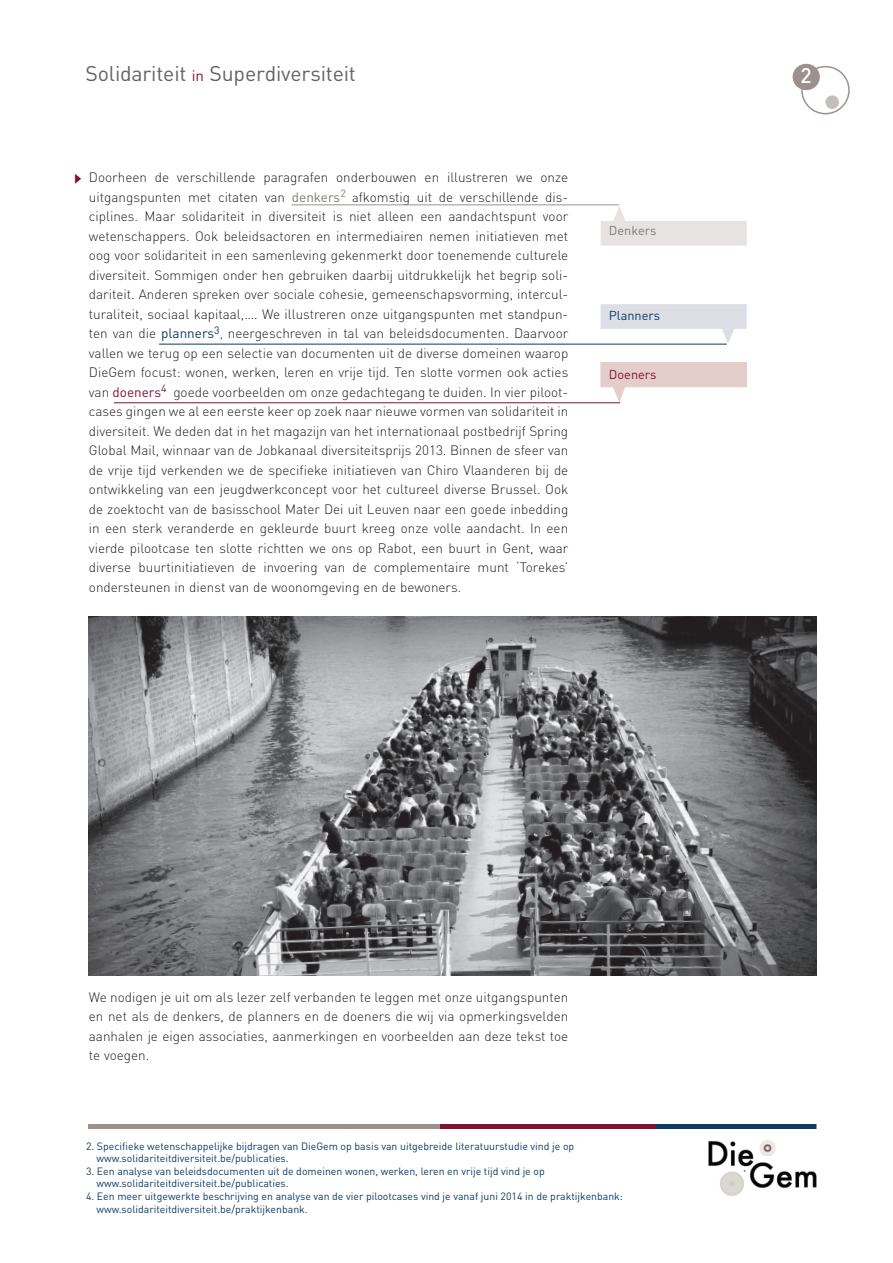
<style>
.page{position:relative;width:893px;height:1263px;background:#fff}
.page>*{position:absolute;margin:0;border:0;box-sizing:border-box;transform-origin:0 0}
.t1{font:21px "DIN";letter-spacing:-.01em;color:#636366}
.t2{font:500 21px "DIN";color:#fff}
.t3{font:300 13.5px/19.5px "DIN";color:#231f20;text-align:justify}
.t4{font:12.75px "DIN";color:#0c3b63}
.t5{font:12.75px "DIN";color:#847974}
.t6{font:12.75px "DIN";color:#811131}
.t7{font:10.5px/12.6px "DIN";color:#0c3b63}
.s1{font-size:15px;color:#811131}
.s2{font-weight:400;color:#847974}
.s3{font-size:12.75px}
.s4{font-weight:400;color:#0c3b63}
.s5{font-size:12.75px;color:#0c3b63}
.s6{font-weight:400;color:#811131}
</style>
<div class="page">
<div style="left:801px;top:66px;width:49px;height:48px;border:2px solid #9c918d;border-radius:50%"></div>
<div style="left:793px;top:64px;width:27px;height:26px;background:#9c918d;border-radius:50%"></div>
<img style="left:708px;top:1140px;width:109px;height:56px">
<div style="left:743px;top:1192px;width:149px;height:32px;background:#fff"></div>
<hr style="left:88px;top:1125px;width:728px;height:4px;background:#9c918d">
<hr style="left:522px;top:1125px;width:294px;height:4px;background:#0c3b63">
<hr style="left:440px;top:1125px;width:216px;height:4px;background:#811131">
<svg style="left:601px;top:206px;width:146px;height:40px"></svg>
<svg style="left:600px;top:362px;width:147px;height:41px"></svg>
<svg style="left:601px;top:304px;width:146px;height:40px"></svg>
<hr style="left:292px;top:204px;width:327px;height:1px;background:#9c918d">
<hr style="left:159px;top:344px;width:568px;height:1px;background:#0c3b63">
<hr style="left:114px;top:402px;width:506px;height:1px;background:#811131">
<div style="left:825px;top:95px;width:14px;height:14px;background:#c5bebc;border-radius:50%"></div>
<img style="left:89px;top:617px;width:727px;height:358px">
<h1 class="t1" style="left:86px;top:60px;width:272px">Solidariteit <span class="s1">in</span> Superdiversiteit</h1>
<h1 class="t2" style="left:800px;top:62px;width:13px">2</h1>
<p class="t3" style="left:89px;top:168px;width:481px">Doorheen de verschillende paragrafen onderbouwen en illustreren we onze uitgangspunten met citaten van <span class="s2">denkers</span><sup>2</sup> <span class="s3">a</span>fkomstig uit de verschillende dis&shy;ciplines. Maar solidariteit in diversiteit is niet alleen een aandachtspunt voor wetenschappers. Ook beleidsactoren en intermediairen nemen initiatieven met oog voor solidariteit in een samenleving gekenmerkt door toenemende culturele diversiteit. Sommigen onder hen gebruiken daarbij uitdrukkelijk het begrip soli&shy;dariteit. Anderen spreken over sociale cohesie, gemeenschapsvorming, intercul&shy;turaliteit, sociaal kapitaal,…. We illustreren onze uitgangspunten met standpun&shy;ten van die <span class="s4">planners</span><sup>3</sup><span class="s5">,</span> neergeschreven in tal van beleidsdocumenten. Daarvoor vallen we terug op een selectie van documenten uit de diverse domeinen waarop DieGem focust: wonen, werken, leren en vrije tijd. Ten slotte vormen ook acties van <span class="s6">doeners</span><sup>4</sup> goede voorbeelden om onze gedachtegang te duiden. In vier piloot&shy;cases gingen we al een eerste keer op zoek naar nieuwe vormen van solidariteit in diversiteit. We deden dat in het magazijn van het internationaal postbedrijf Spring Global Mail, winnaar van de Jobkanaal diversiteitsprijs 2013. Binnen de sfeer van de vrije tijd verkenden we de specifieke initiatieven van Chiro Vlaanderen bij de ontwikkeling van een jeugdwerkconcept voor het cultureel diverse Brussel. Ook de zoektocht van de basisschool Mater Dei uit Leuven naar een goede inbedding in een sterk veranderde en gekleurde buurt kreeg onze volle aandacht. In een vierde pilootcase ten slotte richtten we ons op Rabot, een buurt in Gent, waar diverse buurtinitiatieven de invoering van de complementaire munt ‘Torekes’ ondersteunen in dienst van de woonomgeving en de bewoners.</p>
<p class="t5" style="left:609px;top:223px;width:49px">Denkers</p>
<p class="t4" style="left:609px;top:307px;width:53px">Planners</p>
<p class="t6" style="left:609px;top:366px;width:49px">Doeners</p>
<p class="t3" style="left:89px;top:987px;width:481px">We nodigen je uit om als lezer zelf verbanden te leggen met onze uitgangspunten en net als de denkers, de planners en de doeners die wij via opmerkingsvelden aanhalen je eigen associaties, aanmerkingen en voorbeelden aan deze tekst toe te voegen.</p>
<p class="t7" style="left:96px;top:1139px;width:479px;text-indent:-10px">2. Specifieke wetenschappelijke bijdragen van DieGem op basis van uitgebreide literatuurstudie vind je op www.solidariteitdiversiteit.be/publicaties.</p>
<p class="t7" style="left:96px;top:1164px;width:450px;text-indent:-10px">3. Een analyse van beleidsdocumenten uit de domeinen wonen, werken, leren en vrije tijd vind je op www.solidariteitdiversiteit.be/publicaties.</p>
<p class="t7" style="left:96px;top:1190px;width:528px;text-indent:-10px">4. Een meer uitgewerkte beschrijving en analyse van de vier pilootcases vind je vanaf juni 2014 in de praktijkenbank: www.solidariteitdiversiteit.be/praktijkenbank.</p>
</div>
